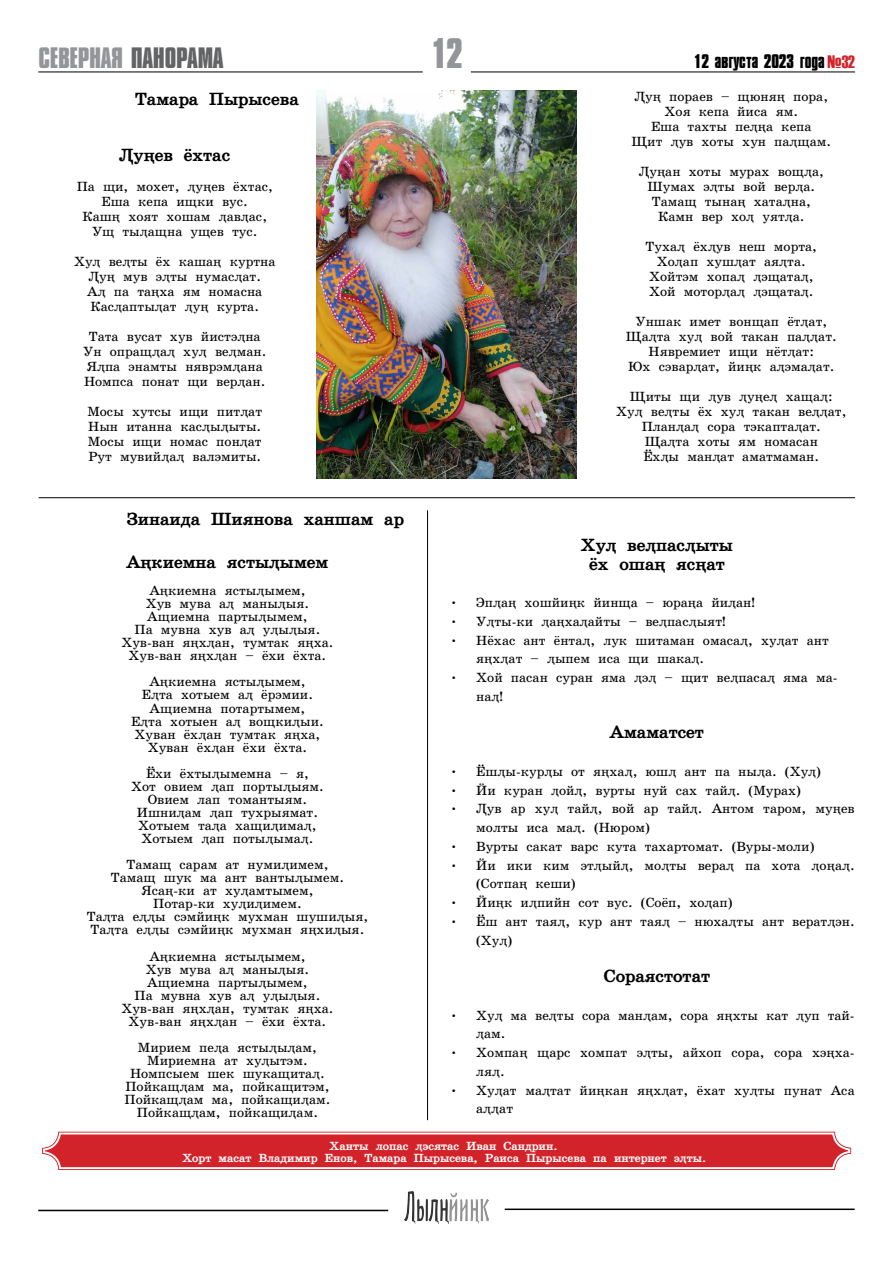
<style>
.page{position:relative;width:893px;height:1263px;background:#fff}
.page>*{position:absolute;margin:0;border:0;box-sizing:border-box;transform-origin:0 0}
.t1{font:700 39px "Compacta MT Cyrillic";color:#939598}
.t2{font:700 27px "Compacta MT Cyrillic";letter-spacing:-.01em;color:#939598}
.t3{font:700 18px/18.8px "School Book Hant";color:#000;text-align:center}
.t4{font:700 18px "Compacta MT Cyrillic";letter-spacing:-.01em;color:#000}
.t5{font:13.5px/13px "School Book Hant";color:#000;text-align:center}
.t6{font:700 12px/12px "School Book Hant";color:#fff;text-align:center}
.s1{color:#636466}
.s2{font-family:"Haettenschweiler";font-weight:400;color:#d2232a}
</style>
<div class="page">
<hr style="left:38px;top:72px;width:385px;height:1px;background:#000">
<hr style="left:471px;top:72px;width:384px;height:1px;background:#000">
<img style="left:404px;top:1191px;width:85px;height:32px">
<hr style="left:38px;top:1210px;width:350px;height:1px;background:#000">
<hr style="left:505px;top:1208px;width:350px;height:2px;background:#000">
<div style="left:46px;top:1135px;width:801px;height:31px;background:#d2232a"></div>
<div style="left:41px;top:1131px;width:811px;height:40px;border:1px solid #fff;border-radius:16px"></div>
<div style="left:43px;top:1132px;width:807px;height:37px;border:2px solid #fff;border-radius:16px"></div>
<img style="left:317px;top:90px;width:260px;height:388px">
<hr style="left:427px;top:510px;width:1px;height:610px;background:#000">
<hr style="left:39px;top:497px;width:816px;height:1px;background:#000">
<h2 class="t2" style="left:39px;top:41px;width:186px">СЕВЕРНАЯ <span class="s1">ПАНОРАМА</span></h2>
<h1 class="t1" style="left:431px;top:28px;width:34px">12</h1>
<h3 class="t3" style="left:135px;top:89px;width:165px">Тамара Пырысева</h3>
<h3 class="t3" style="left:119px;top:146px;width:112px">Lуhев ёхтас</h3>
<p class="t5" style="left:77px;top:179px;width:198px;line-height:15px">Па щи, мохет, lуhев ёхтас,<br>Еша кепа ищки вус.<br>Кашh хоят хошам lавlас,<br>Ущ тыlащна ущев тус.</p>
<p class="t5" style="left:74px;top:254px;width:203px;line-height:15px">Хуl веlты ёх кашаh куртна<br>Lуh мув эlты нумасlат.<br>Аl па таhха ям номасна<br>Касlаптыlат lуh курта.</p>
<p class="t5" style="left:83px;top:329px;width:185px;line-height:15px">Тата вусат хув йистэlна<br>Ун опращlаl хуl веlман.<br>Яlпа энамты няврэмlана<br>Номпса понат щи верlан.</p>
<p class="t5" style="left:87px;top:404px;width:176px;line-height:15px;text-align:justify">Мосы хутсы ищи питlат Нын итанна касlыlыты.<br>Мосы ищи номас понlат Рут мувийlаl валэмиты.</p>
<h3 class="t3" style="left:127px;top:510px;width:279px">Зинаида Шиянова ханшам ар</h3>
<h3 class="t4" style="left:694px;top:50px;width:163px">12 августа 2023 года <span class="s2">№32</span></h3>
<p class="t5" style="left:631px;top:89px;width:201px;line-height:15px">Lуh пораев – щюняh пора,<br>Хоя кепа йиса ям.<br>Еша тахты пеlhа кепа<br>Щит lув хоты хун паlщам.</p>
<p class="t5" style="left:639px;top:164px;width:187px;line-height:15px">Lуhан хоты мурах вощlа,<br>Шумах эlты вой верlа.<br>Тамащ тынаh хатаlна,<br>Камн вер хоl уятlа.</p>
<p class="t5" style="left:646px;top:239px;width:173px;line-height:15px">Тухаl ёхlув неш морта,<br>Хоlап хушlат аяlта.<br>Хойтэм хопаl lэщатаl,<br>Хой моторlаl lэщатаl.</p>
<p class="t5" style="left:626px;top:314px;width:212px;line-height:15px">Уншак имет вонщап ётlат,<br>Щаlта хуl вой такан паllат.<br>Нявремиет ищи нётlат:<br>Юх сэварlат, йиhк аlэмаlат.</p>
<p class="t5" style="left:616px;top:389px;width:232px;line-height:15px">Щиты щи lув lуhеl хащаl:<br>Хуl веlты ёх хуl такан веllат,<br>Планlаl сора тэкаптаlат.<br>Щаlта хоты ям номасан<br>Ёхlы манlат аматмаман.</p>
<h3 class="t3" style="left:127px;top:552px;width:203px">Аhкиемна ястыlымем</h3>
<p class="t5" style="left:121px;top:584px;width:214px">Аhкиемна ястыlымем,<br>Хув мува аl маныlыя.<br>Ащиемна партыlымем,<br>Па мувна хув аl уlыlыя.<br>Хув-ван яhхlан, тумтак яhха.<br>Хув-ван яhхlан – ёхи ёхта.</p>
<p class="t5" style="left:131px;top:675px;width:194px">Аhкиемна ястыlымем,<br>Еlта хотыем аl ёрэмии.<br>Ащиемна потартымем,<br>Еlта хотыен аl вощкиlыи.<br>Хуван ёхlан тумтак яhха,<br>Хуван ёхlан ёхи ёхта.</p>
<p class="t5" style="left:131px;top:767px;width:194px">Ёхи ёхтыlымемна – я,<br>Хот овием lап портыlыям.<br>Овием лап томантыям.<br>Ишниlам lап тухрыямат.<br>Хотыем таlа хащиlимаl,<br>Хотыем lап потыlымаl.</p>
<p class="t5" style="left:87px;top:858px;width:283px">Тамащ сарам ат нумиlимем,<br>Тамащ шук ма ант вантыlымем.<br>Ясаh-ки ат хуlамтымем,<br>Потар-ки хуlиlимем.<br>Таlта еllы сэмйиhк мухман шушиlыя,<br>Таlта еllы сэмйиhк мухман яhхиlыя.</p>
<p class="t5" style="left:121px;top:949px;width:214px">Аhкиемна ястыlымем,<br>Хув мува аl маныlыя.<br>Ащиемна партыlымем,<br>Па мувна хув аl уlыlыя.<br>Хув-ван яhхlан, тумтак яhха.<br>Хув-ван яhхlан – ёхи ёхта.</p>
<p class="t5" style="left:125px;top:1041px;width:207px">Мирием пеlа ястыlыlам,<br>Мириемна ат хуlытэм.<br>Номпсыем шек шукащитаl.<br>Пойкащlам ма, пойкащитэм,<br>Пойкащlам ма, пойкащиlам.<br>Пойкащlам, пойкащиlам.</p>
<h3 class="t3" style="left:581px;top:535px;width:153px">Хуl веlпасlыты ёх ошаh ясhат</h3>
<p class="t5" style="left:449px;top:596px;width:307px">• Эпlаh хошйиhк йинща – юраhа йиlан!</p>
<p class="t5" style="left:449px;top:615px;width:278px">• Уlты-ки lаhхаlайты – веlпасlыят!</p>
<p class="t5" style="left:476px;top:631px;width:354px;line-height:18.8px;text-align:left;text-indent:-27px">• Нёхас ант ёнтаl, лук шитаман омасаl, хуlат ант яhхlат – lыпем иса щи шакаl.</p>
<p class="t5" style="left:476px;top:668px;width:363px;line-height:18.8px;text-align:left;text-indent:-27px">• Хой пасан суран яма lэl – щит веlпасаl яма ма&shy;наl!</p>
<h3 class="t3" style="left:610px;top:723px;width:96px">Амаматсет</h3>
<p class="t5" style="left:449px;top:765px;width:373px">• Ёшlы-курlы от яhхаl, юшl ант па ныlа. (Хуl)</p>
<p class="t5" style="left:449px;top:783px;width:353px">• Йи куран lойl, вурты нуй сах тайl. (Мурах)</p>
<p class="t5" style="left:476px;top:799px;width:380px;line-height:18.8px;text-align:left;text-indent:-27px">• Lув ар хуl тайl, вой ар тайl. Антом таром, муhев молты иса маl. (Нюром)</p>
<p class="t5" style="left:449px;top:840px;width:367px">• Вурты сакат варс кута тахартомат. (Вуры-моли)</p>
<p class="t5" style="left:476px;top:856px;width:380px;line-height:18.8px;text-align:left;text-indent:-27px">• Йи ики ким этlыйl, моlты вераl па хота lоhаl. (Сотпаh кеши)</p>
<p class="t5" style="left:449px;top:896px;width:285px">• Йиhк иlпийн сот вус. (Соёп, хоlап)</p>
<p class="t5" style="left:476px;top:912px;width:380px;line-height:18.8px;text-align:left;text-indent:-27px">• Ёш ант таяl, кур ант таяl – нюхаlты ант вератlэн. (Хуl)</p>
<h3 class="t3" style="left:604px;top:967px;width:108px">Сораястотат</h3>
<p class="t5" style="left:476px;top:1006px;width:380px;line-height:18.8px;text-align:left;text-indent:-27px">• Хуl ма веlты сора манlам, сора яhхты кат lуп тай&shy;lам.</p>
<p class="t5" style="left:476px;top:1043px;width:380px;line-height:18.8px;text-align:left;text-indent:-27px">• Хомпаh щарс хомпат эlты, айхоп сора, сора хэhха&shy;ляl.</p>
<p class="t5" style="left:476px;top:1081px;width:380px;line-height:18.8px;text-align:left;text-indent:-27px">• Хуlат маlтат йиhкан яhхlат, ёхат хуlты пунат Аса аllат</p>
<p class="t6" style="left:182px;top:1139px;width:525px">Ханты лопас lэсятас Иван Сандрин.<br>Хорт масат Владимир Енов, Тамара Пырысева, Раиса Пырысева па интернет эlты.</p>
</div>
